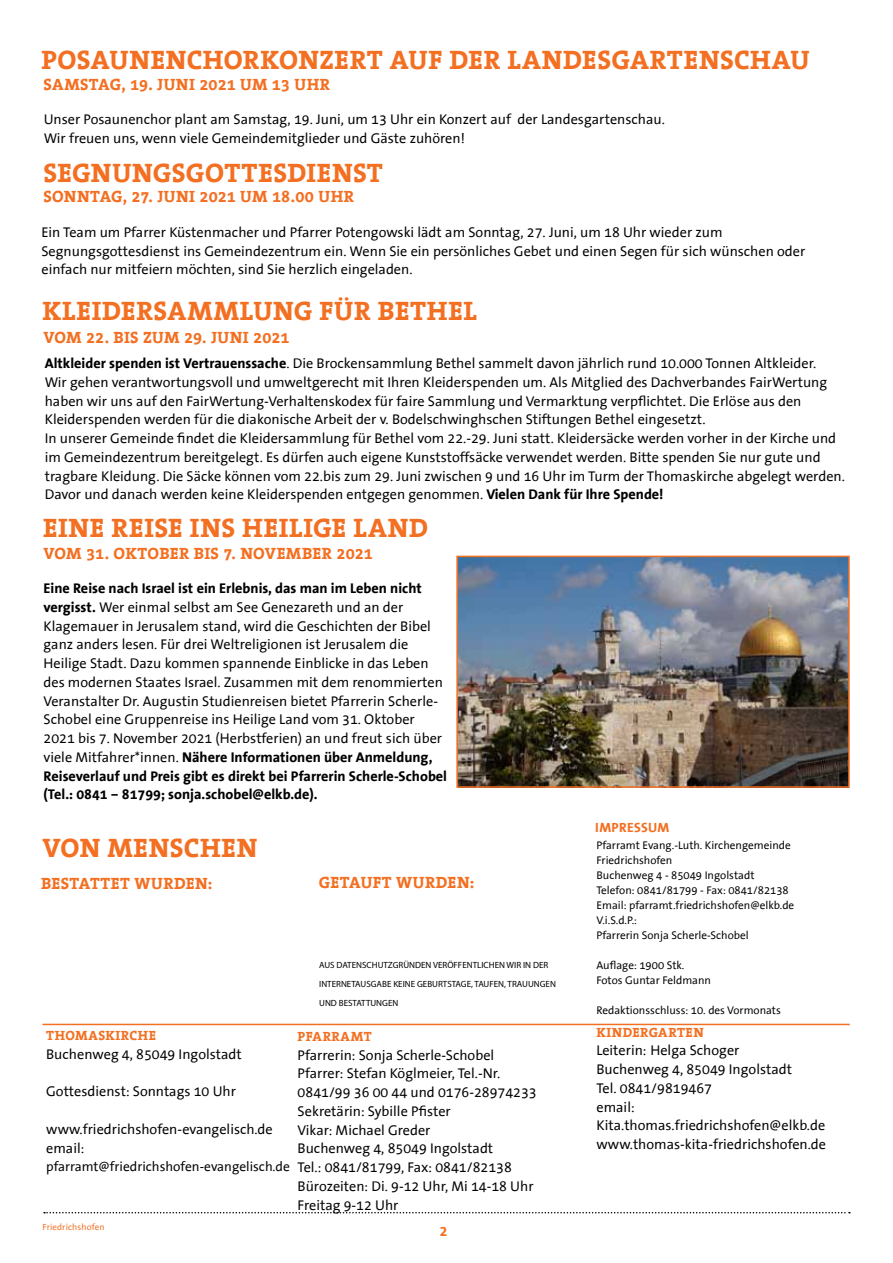
<style>
.page{position:relative;width:893px;height:1263px;background:#fff}
.page>*{position:absolute;margin:0;border:0;box-sizing:border-box;transform-origin:0 0}
.t1{font:700 27px "The Serif Office";letter-spacing:.02em;color:#f36f21}
.t2{font:700 16.5px "The Serif Office";letter-spacing:.015em;color:#f36f21}
.t3{font:700 15px "The Sans Office";color:#f36f21}
.t4{font:14.25px/18.8px "The Sans Office";color:#000}
.t5{font:13.5px "The Sans Office";color:#000}
.t6{font:700 13.5px "The Serif Office";letter-spacing:.035em;color:#f36f21}
.t7{font:700 13.5px "The Sans Office";letter-spacing:.025em;color:#f36f21}
.t8{font:11.25px/15px "The Sans Office";color:#000}
.t9{font:9px/18.8px "Myriad Pro";color:#000}
.t10{font:9px "The Sans Office";letter-spacing:.01em;color:#f36f21}
.s1{font-weight:700}
</style>
<div class="page">
<svg style="left:44px;top:1212px;width:806px;height:1px"></svg>
<hr style="left:43px;top:1024px;width:807px;height:1px;background:#f36f21">
<img style="left:459px;top:559px;width:388px;height:226px">
<div style="left:456px;top:556px;width:394px;height:232px;border:2px solid #f36f21"></div>
<h1 class="t1" style="left:41px;top:45px;width:770px">POSAUNENCHORKONZERT AUF DER LANDESGARTENSCHAU</h1>
<p class="t2" style="left:43px;top:75px;width:288px">SAMSTAG, 19. JUNI 2021 UM 13 UHR</p>
<p class="t4" style="left:44px;top:111px;width:623px">Unser Posaunenchor plant am Samstag, 19. Juni, um 13 Uhr ein Konzert auf der Landesgartenschau.<br>Wir freuen uns, wenn viele Gemeindemitglieder und Gäste zuhören!</p>
<h1 class="t1" style="left:44px;top:158px;width:341px">SEGNUNGSGOTTESDIENST</h1>
<p class="t2" style="left:43px;top:188px;width:312px">SONNTAG, 27. JUNI 2021 UM 18.00 UHR</p>
<p class="t4" style="left:41px;top:223px;width:765px">Ein Team um Pfarrer Küstenmacher und Pfarrer Potengowski lädt am Sonntag, 27. Juni, um 18 Uhr wieder zum<br>Segnungsgottesdienst ins Gemeindezentrum ein. Wenn Sie ein persönliches Gebet und einen Segen für sich wünschen oder einfach nur mitfeiern möchten, sind Sie herzlich eingeladen.</p>
<h1 class="t1" style="left:43px;top:296px;width:436px">KLEIDERSAMMLUNG FÜR BETHEL</h1>
<p class="t4" style="left:45px;top:355px;width:802px"><span class="s1">Altkleider spenden ist Vertrauenssache</span>. Die Brockensammlung Bethel sammelt davon jährlich rund 10.000 Tonnen Altkleider.<br>Wir gehen verantwortungsvoll und umweltgerecht mit Ihren Kleiderspenden um. Als Mitglied des Dachverbandes FairWertung haben wir uns auf den FairWertung-Verhaltenskodex für faire Sammlung und Vermarktung verpflichtet. Die Erlöse aus den Kleiderspenden werden für die diakonische Arbeit der v. Bodelschwinghschen Stiftungen Bethel eingesetzt.<br>In unserer Gemeinde findet die Kleidersammlung für Bethel vom 22.-29. Juni statt. Kleidersäcke werden vorher in der Kirche und im Gemeindezentrum bereitgelegt. Es dürfen auch eigene Kunststoffsäcke verwendet werden. Bitte spenden Sie nur gute und tragbare Kleidung. Die Säcke können vom 22.bis zum 29. Juni zwischen 9 und 16 Uhr im Turm der Thomaskirche abgelegt werden.<br>Davor und danach werden keine Kleiderspenden entgegen genommen. <span class="s1">Vielen Dank für Ihre Spende!</span></p>
<p class="t2" style="left:43px;top:328px;width:248px">VOM 22. BIS ZUM 29. JUNI 2021</p>
<h1 class="t1" style="left:43px;top:513px;width:387px">EINE REISE INS HEILIGE LAND</h1>
<p class="t2" style="left:43px;top:544px;width:331px">VOM 31. OKTOBER BIS 7. NOVEMBER 2021</p>
<p class="t4" style="left:44px;top:580px;width:405px"><span class="s1">Eine Reise nach Israel ist ein Erlebnis, das man im Leben nicht vergisst.</span> Wer einmal selbst am See Genezareth und an der Klagemauer in Jerusalem stand, wird die Geschichten der Bibel ganz anders lesen. Für drei Weltreligionen ist Jerusalem die Heilige Stadt. Dazu kommen spannende Einblicke in das Leben des modernen Staates Israel. Zusammen mit dem renommierten Veranstalter Dr. Augustin Studienreisen bietet Pfarrerin Scherle-Schobel eine Gruppenreise ins Heilige Land vom 31. Oktober 2021 bis 7. November 2021 (Herbstferien) an und freut sich über viele Mitfahrer*innen. <span class="s1">Nähere Informationen über Anmeldung, Reiseverlauf und Preis gibt es direkt bei Pfarrerin Scherle-Schobel (Tel.: 0841 – 81799; sonja.schobel@elkb.de).</span></p>
<h1 class="t1" style="left:43px;top:833px;width:216px">VON MENSCHEN</h1>
<p class="t2" style="left:41px;top:874px;width:173px">BESTATTET WURDEN:</p>
<p class="t2" style="left:319px;top:874px;width:157px">GETAUFT WURDEN:</p>
<p class="t9" style="left:319px;top:956px;width:238px">AUS DATENSCHUTZGRÜNDEN VERÖFFENTLICHEN WIR IN DER<br>INTERNETAUSGABE KEINE GEBURTSTAGE, TAUFEN, TRAUUNGEN<br>UND BESTATTUNGEN</p>
<p class="t6" style="left:46px;top:1028px;width:110px">THOMASKIRCHE</p>
<p class="t4" style="left:46px;top:1045px;width:197px">Buchenweg 4, 85049 Ingolstadt</p>
<p class="t4" style="left:46px;top:1083px;width:191px">Gottesdienst: Sonntags 10 Uhr</p>
<p class="t4" style="left:46px;top:1120px;width:228px">www.friedrichshofen-evangelisch.de email:</p>
<p class="t5" style="left:46px;top:1160px;width:245px">pfarramt@friedrichshofen-evangelisch.de</p>
<p class="t6" style="left:298px;top:1029px;width:76px">PFARRAMT</p>
<p class="t4" style="left:298px;top:1046px;width:241px">Pfarrerin: Sonja Scherle-Schobel<br>Pfarrer: Stefan Köglmeier, Tel.-Nr.<br>0841/99 36 00 44 und 0176-28974233<br>Sekretärin: Sybille Pfister<br>Vikar: Michael Greder<br>Buchenweg 4, 85049 Ingolstadt<br>Tel.: 0841/81799, Fax: 0841/82138<br>Bürozeiten: Di. 9-12 Uhr, Mi 14-18 Uhr<br>Freitag 9-12 Uhr</p>
<p class="t10" style="left:43px;top:1223px;width:64px">Friedrichshofen</p>
<p class="t3" style="left:439px;top:1223px;width:10px">2</p>
<p class="t7" style="left:595px;top:820px;width:76px">Impressum</p>
<p class="t8" style="left:596px;top:838px;width:199px">Pfarramt Evang.-Luth. Kirchengemeinde<br>Friedrichshofen<br>Buchenweg 4 - 85049 Ingolstadt<br>Telefon: 0841/81799 - Fax: 0841/82138<br>Email: pfarramt.friedrichshofen@elkb.de<br>V.i.S.d.P.:<br>Pfarrerin Sonja Scherle-Schobel</p>
<p class="t8" style="left:596px;top:958px;width:116px">Auflage: 1900 Stk.<br>Fotos Guntar Feldmann</p>
<p class="t8" style="left:596px;top:1003px;width:186px">Redaktionsschluss: 10. des Vormonats</p>
<p class="t6" style="left:596px;top:1024px;width:109px">KINDERGARTEN</p>
<p class="t4" style="left:596px;top:1042px;width:231px">Leiterin: Helga Schoger<br>Buchenweg 4, 85049 Ingolstadt<br>Tel. 0841/9819467<br>email:<br>Kita.thomas.friedrichshofen@elkb.de www.thomas-kita-friedrichshofen.de</p>
</div>
